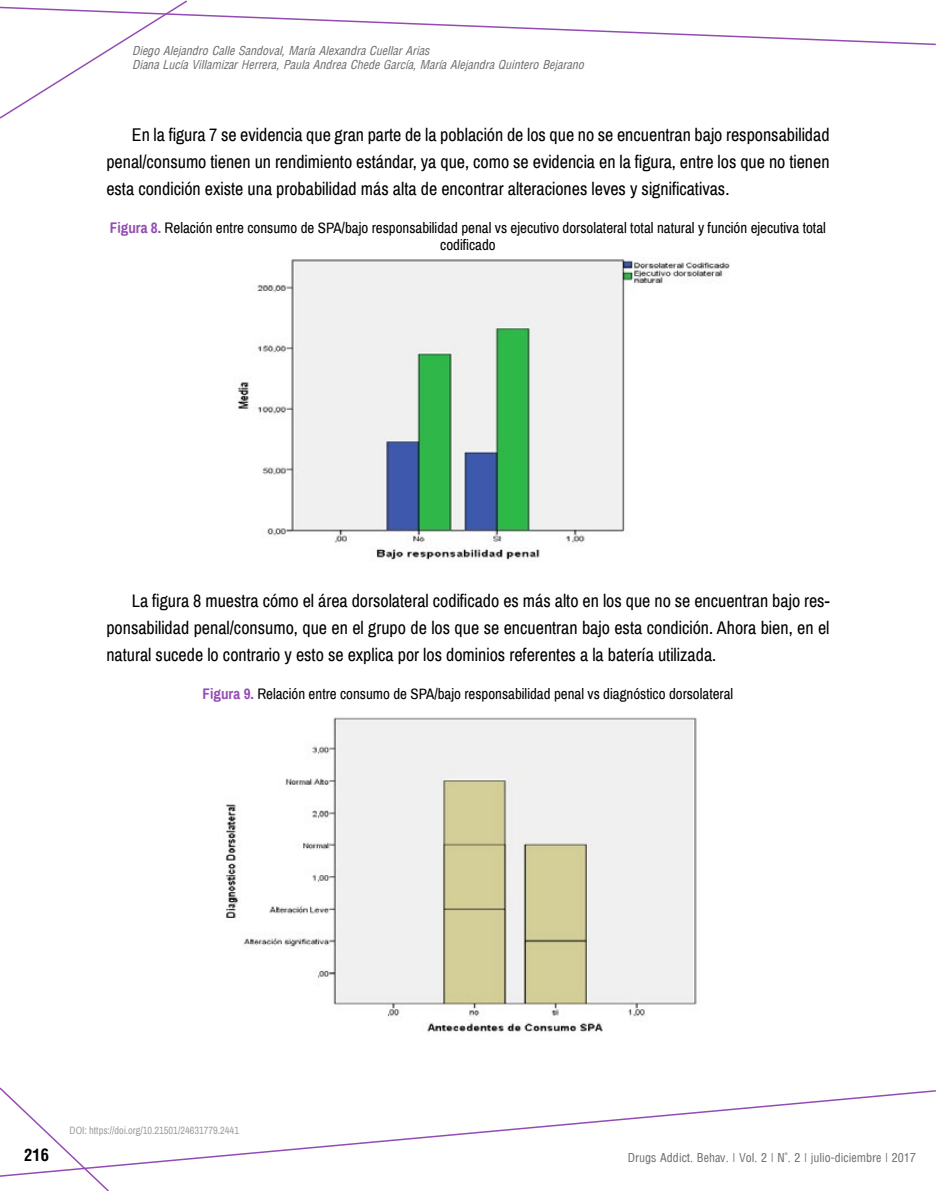
<style>
.page{position:relative;width:936px;height:1191px;background:#fff}
.page>*{position:absolute;margin:0;border:0;box-sizing:border-box;transform-origin:0 0}
.t1{font:18px/27px "Archivo Narrow";color:#000;text-align:justify}
.t2{font:700 condensed 16.5px "Arena";color:#000}
.t3{font:15px/17.2px "Archivo Narrow";color:#000;text-align:center}
.t4{font:italic condensed 12px/13.8px "Arena";color:#707172}
.t5{font:12px "Arena Condensed";color:#707172}
.t6{font:10.5px "Archivo Narrow";color:#9c9e9f}
.s1{font-weight:700;color:#944cb4}
</style>
<div class="page">
<svg style="left:0;top:0;width:935px;height:119px"></svg>
<svg style="left:110px;top:1090px;width:825px;height:77px"></svg>
<svg style="left:0;top:1087px;width:110px;height:104px"></svg>
<img style="left:238px;top:258px;width:492px;height:302px">
<img style="left:226px;top:717px;width:471px;height:315px">
<p class="t4" style="left:132px;top:44px;width:453px">Diego Alejandro Calle Sandoval, María Alexandra Cuellar Arias<br>Diana Lucía Villamizar Herrera, Paula Andrea Chede García, María Alejandra Quintero Bejarano</p>
<p class="t1" style="left:106px;top:121px;width:724px;text-indent:26px">En la figura 7 se evidencia que gran parte de la población de los que no se encuentran bajo responsabilidad penal/consumo tienen un rendimiento estándar, ya que, como se evidencia en la figura, entre los que no tienen esta condición existe una probabilidad más alta de encontrar alteraciones leves y significativas.</p>
<p class="t3" style="left:110px;top:220px;width:717px"><span class="s1">Figura 8.</span> Relación entre consumo de SPA/bajo responsabilidad penal vs ejecutivo dorsolateral total natural y función ejecutiva total codificado</p>
<p class="t1" style="left:106px;top:587px;width:724px;text-indent:26px">La figura 8 muestra cómo el área dorsolateral codificado es más alto en los que no se encuentran bajo res&shy;ponsabilidad penal/consumo, que en el grupo de los que se encuentran bajo esta condición. Ahora bien, en el natural sucede lo contrario y esto se explica por los dominios referentes a la batería utilizada.</p>
<p class="t3" style="left:203px;top:686px;width:532px"><span class="s1">Figura 9.</span> Relación entre consumo de SPA/bajo responsabilidad penal vs diagnóstico dorsolateral</p>
<p class="t6" style="left:70px;top:1123px;width:171px">DOI: https://doi.org/10.21501/24631779.2441</p>
<p class="t2" style="left:24px;top:1145px;width:26px">216</p>
<p class="t5" style="left:628px;top:1150px;width:289px">Drugs Addict. Behav. | Vol. 2 | N°. 2 | julio-diciembre | 2017</p>
</div>
